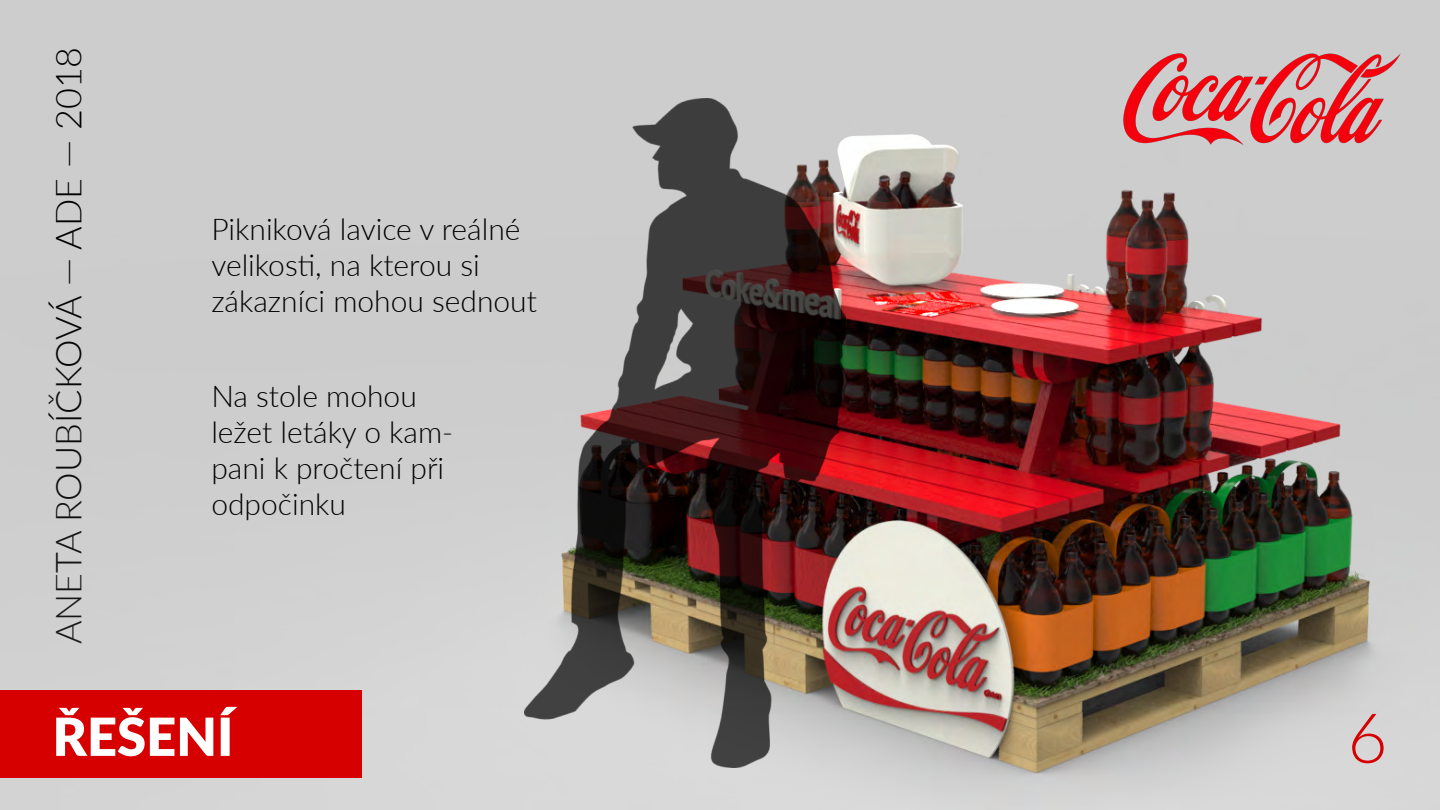
<style>
.page{position:relative;width:1440px;height:810px;background:#fff}
.page>*{position:absolute;margin:0;border:0;box-sizing:border-box;transform-origin:0 0}
.t1{font:300 69px "Lato";color:#d60000}
.t2{font:900 52.5px "Lato";color:#fff}
.t3{font:300 36px "Lato";color:#000}
.t4{font:300 30px/36px "Lato";color:#000}
</style>
<div class="page">
<img style="left:0;top:0;width:1440px;height:810px">
<div style="left:0;top:690px;width:362px;height:88px;background:#d60000"></div>
<img style="left:524px;top:98px;width:321px;height:670px">
<p class="t3" style="left:43px;top:644px;width:599px;rotate:-90deg">aneta roubíčková — ade — 2018</p>
<p class="t4" style="left:211px;top:210px;width:327px">Pikniková lavice v reálné velikosti, na kterou si zákazníci mohou sednout</p>
<p class="t4" style="left:211px;top:377px;width:243px">Na stole mohou ležet letáky o kam&shy;pani k pročtení při odpočinku</p>
<h2 class="t2" style="left:52px;top:697px;width:182px">ŘEŠENÍ</h2>
<h1 class="t1" style="left:1347px;top:690px;width:42px">6</h1>
</div>
